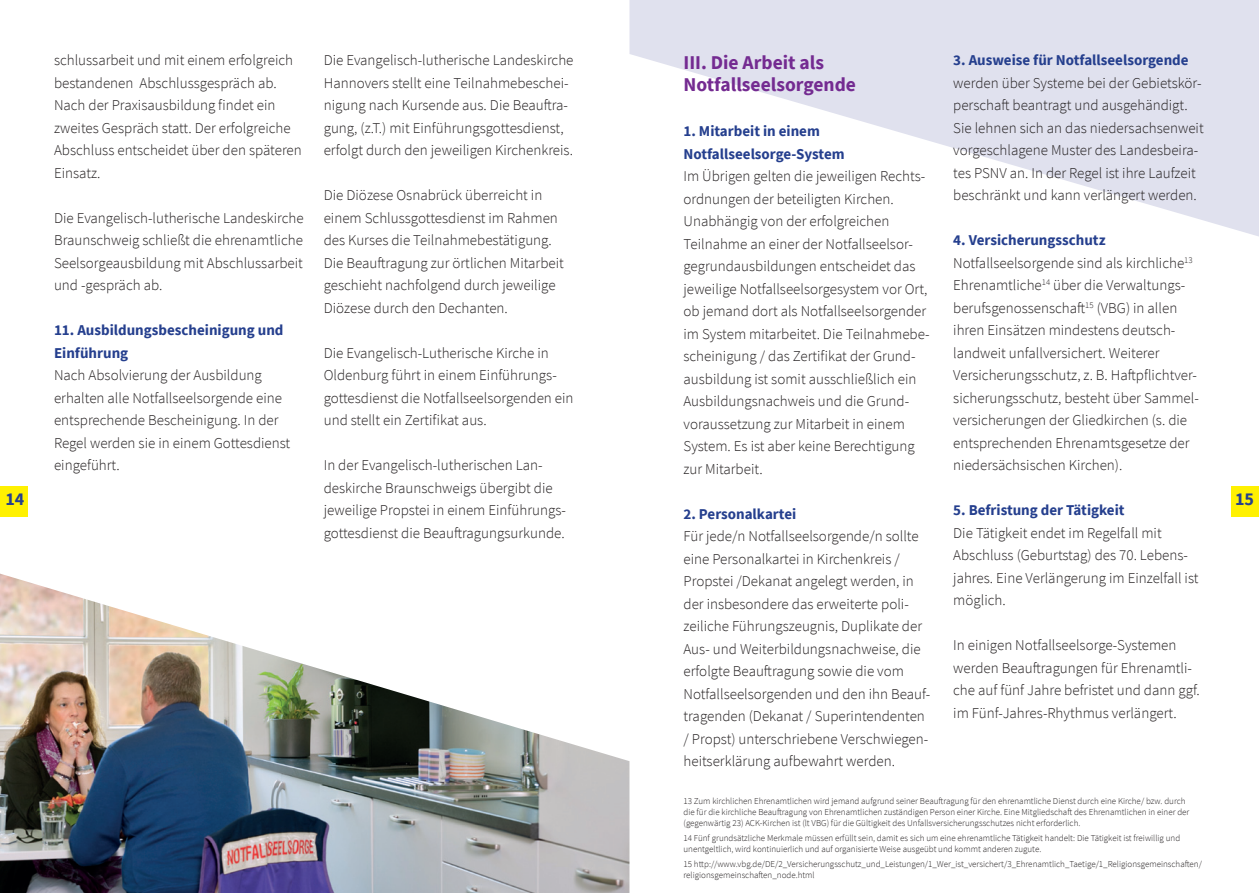
<style>
.page{position:relative;width:1259px;height:893px;background:#fff}
.page>*{position:absolute;margin:0;border:0;box-sizing:border-box;transform-origin:0 0}
.t1{font:700 19.5px/22.5px "Source Sans Pro";color:#742b91}
.t2{font:700 18px "Source Sans Pro";color:#253f8e}
.t3{font:300 15px/22.5px "Source Sans Pro";color:#231f20}
.t4{font:700 15px/22.5px "Source Sans Pro";color:#253f8e}
.t5{font:300 9px/10.8px "Source Sans Pro";color:#231f20}
.s1{font-weight:700;color:#253f8e}
</style>
<div class="page">
<div style="left:1231px;top:486px;width:28px;height:31px;background:#fff101"></div>
<img style="left:0;top:574px;width:629px;height:319px">
<svg style="left:629px;top:0;width:630px;height:237px;fill:#e0e1ee"></svg>
<div style="left:0;top:486px;width:28px;height:31px;background:#fff101"></div>
<p class="t2" style="left:5px;top:487px;width:21px">14</p>
<p class="t3" style="left:54px;top:49px;width:249px">schlussarbeit und mit einem erfolgreich bestandenen Abschlussgespräch ab.<br>Nach der Praxisausbildung findet ein zweites Gespräch statt. Der erfolgreiche Abschluss entscheidet über den späteren Einsatz.</p>
<p class="t3" style="left:54px;top:207px;width:251px;text-align:justify">Die Evangelisch-lutherische Landeskirche Braunschweig schließt die ehrenamtliche Seelsorgeausbildung mit Abschlussarbeit und -gespräch ab.</p>
<p class="t4" style="left:54px;top:319px;width:231px">11. Ausbildungsbescheinigung und<br>Einführung</p>
<p class="t3" style="left:54px;top:364px;width:238px">Nach Absolvierung der Ausbildung erhalten alle Notfallseelsorgende eine entsprechende Bescheinigung. In der Regel werden sie in einem Gottesdienst eingeführt.</p>
<p class="t3" style="left:324px;top:49px;width:251px">Die Evangelisch-lutherische Landeskirche Hannovers stellt eine Teilnahmebeschei&shy;nigung nach Kursende aus. Die Beauftra&shy;gung, (z.T.) mit Einführungsgottesdienst, erfolgt durch den jeweiligen Kirchenkreis.</p>
<p class="t3" style="left:324px;top:184px;width:242px">Die Diözese Osnabrück überreicht in einem Schlussgottesdienst im Rahmen des Kurses die Teilnahmebestätigung.<br>Die Beauftragung zur örtlichen Mitarbeit geschieht nachfolgend durch jeweilige Diözese durch den Dechanten.</p>
<p class="t3" style="left:324px;top:342px;width:251px">Die Evangelisch-Lutherische Kirche in Oldenburg führt in einem Einführungs&shy;gottesdienst die Notfallseelsorgenden ein und stellt ein Zertifikat aus.</p>
<p class="t3" style="left:324px;top:454px;width:244px">In der Evangelisch-lutherischen Lan&shy;deskirche Braunschweigs übergibt die jeweilige Propstei in einem Einführungs&shy;gottesdienst die Beauftragungsurkunde.</p>
<h1 class="t1" style="left:683px;top:51px;width:174px">III. Die Arbeit als<br>Notfallseelsorgende</h1>
<p class="t4" style="left:683px;top:120px;width:163px">1. Mitarbeit in einem<br>Notfallseelsorge-System</p>
<p class="t3" style="left:683px;top:165px;width:248px">Im Übrigen gelten die jeweiligen Rechts&shy;ordnungen der beteiligten Kirchen.<br>Unabhängig von der erfolgreichen Teilnahme an einer der Notfallseelsor&shy;gegrundausbildungen entscheidet das jeweilige Notfallseelsorgesystem vor Ort, ob jemand dort als Notfallseelsorgender im System mitarbeitet. Die Teilnahmebe&shy;scheinigung / das Zertifikat der Grund&shy;ausbildung ist somit ausschließlich ein Ausbildungsnachweis und die Grund&shy;voraussetzung zur Mitarbeit in einem System. Es ist aber keine Berechtigung zur Mitarbeit.</p>
<p class="t4" style="left:683px;top:502px;width:114px">2. Personalkartei</p>
<p class="t3" style="left:683px;top:525px;width:248px">Für jede/n Notfallseelsorgende/n sollte eine Personalkartei in Kirchenkreis / Propstei /Dekanat angelegt werden, in der insbesondere das erweiterte poli&shy;zeiliche Führungszeugnis, Duplikate der Aus- und Weiterbildungsnachweise, die erfolgte Beauftragung sowie die vom Notfallseelsorgenden und den ihn Beauf&shy;tragenden (Dekanat / Superintendenten / Propst) unterschriebene Verschwiegen&shy;heitserklärung aufbewahrt werden.</p>
<p class="t4" style="left:953px;top:49px;width:237px">3. Ausweise für Notfallseelsorgende</p>
<p class="t3" style="left:953px;top:72px;width:252px">werden über Systeme bei der Gebietskör&shy;perschaft beantragt und ausgehändigt.<br>Sie lehnen sich an das niedersachsenweit vorgeschlagene Muster des Landesbeira&shy;tes PSNV an. In der Regel ist ihre Laufzeit beschränkt und kann verlängert werden.</p>
<p class="t3" style="left:953px;top:229px;width:247px"><span class="s1">4. Versicherungsschutz </span>Notfallseelsorgende sind als kirchliche<sup>13<br></sup>Ehrenamtliche<sup>14</sup> über die Verwaltungs&shy;berufsgenossenschaft<sup>15</sup> (VBG) in allen ihren Einsätzen mindestens deutsch&shy;landweit unfallversichert. Weiterer Versicherungsschutz, z. B. Haftpflichtver&shy;sicherungsschutz, besteht über Sammel&shy;versicherungen der Gliedkirchen (s. die entsprechenden Ehrenamtsgesetze der niedersächsischen Kirchen).</p>
<p class="t4" style="left:953px;top:499px;width:173px">5. Befristung der Tätigkeit</p>
<p class="t3" style="left:953px;top:522px;width:247px">Die Tätigkeit endet im Regelfall mit<br>Abschluss (Geburtstag) des 70. Lebens&shy;jahres. Eine Verlängerung im Einzelfall ist möglich.</p>
<p class="t3" style="left:953px;top:634px;width:248px">In einigen Notfallseelsorge-Systemen werden Beauftragungen für Ehrenamtli&shy;che auf fünf Jahre befristet und dann ggf. im Fünf-Jahres-Rhythmus verlängert.</p>
<p class="t5" style="left:683px;top:796px;width:507px">13 Zum kirchlichen Ehrenamtlichen wird jemand aufgrund seiner Beauftragung für den ehrenamtliche Dienst durch eine Kirche/ bzw. durch die für die kirchliche Beauftragung von Ehrenamtlichen zuständigen Person einer Kirche. Eine Mitgliedschaft des Ehrenamtlichen in einer der (gegenwärtig 23) ACK-Kirchen ist (lt VBG) für die Gültigkeit des Unfallsversicherungsschutzes nicht erforderlich.</p>
<p class="t5" style="left:683px;top:833px;width:498px">14 Fünf grundsätzliche Merkmale müssen erfüllt sein, damit es sich um eine ehrenamtliche Tätigkeit handelt: Die Tätigkeit ist freiwillig und unentgeltlich, wird kontinuierlich und auf organisierte Weise ausgeübt und kommt anderen zugute.</p>
<p class="t5" style="left:683px;top:858px;width:520px">15 http://www.vbg.de/DE/2_Versicherungsschutz_und_Leistungen/1_Wer_ist_versichert/3_Ehrenamtlich_Taetige/1_Religionsgemeinschaften/ religionsgemeinschaften_node.html</p>
<p class="t2" style="left:1235px;top:487px;width:21px">15</p>
</div>
